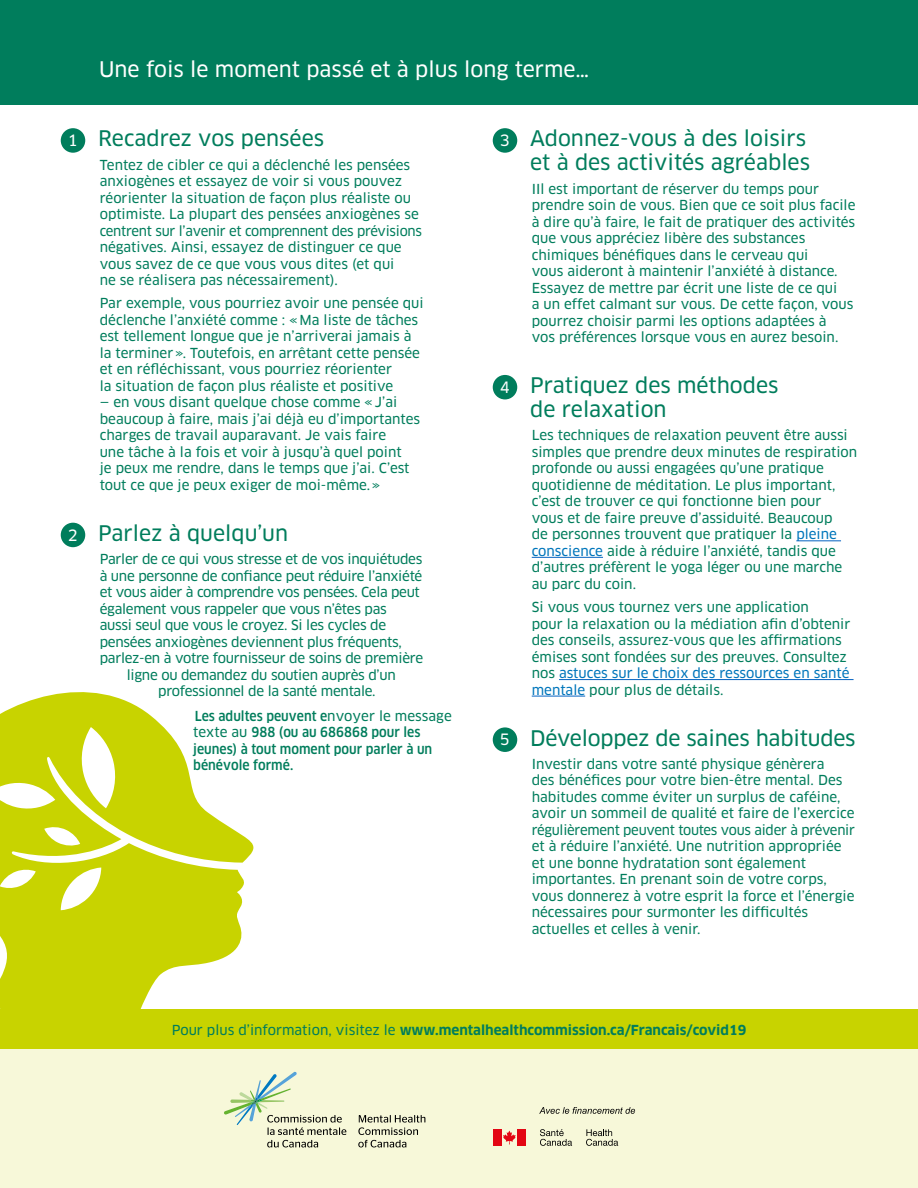
<style>
.page{position:relative;width:918px;height:1188px;background:#fff}
.page>*{position:absolute;margin:0;border:0;box-sizing:border-box;transform-origin:0 0}
.Tip_Titles{font:21px/24px "Clan OT News";color:#007d5c}
.Tip_Titles-2{font:21px "Clan OT News";color:#fff}
.t1{font:15.3px "Clan OT News";color:#fff}
.Normal_Paragraph{font:13.5px/16.5px "Clan OT News";color:#007d5c}
.Normal_Paragraph-2{font:13.5px "Clan OT News";letter-spacing:-.02em;color:#007d5c}
.Normal_Paragraph-3{font:500 condensed 13.5px/16.6px "Clan OT";color:#007d5c}
.Call_to_action{font:700 13.5px "Clan OT";color:#007d5c}
.Normal_Paragraph-4{font:13.5px "Clan OT News";letter-spacing:-.025em;color:#007d5c}
.s1{font-family:"Clan OT News";font-weight:400;font-stretch:normal}
.s2{color:#0076bb}
.s3{font-family:"Clan OT News";font-weight:400}
</style>
<div class="page">
<div style="left:0;top:0;width:918px;height:105px;background:#007d5c"></div>
<div style="left:61px;top:128px;width:24px;height:25px;background:#007d5c;border-radius:50%"></div>
<div style="left:61px;top:523px;width:24px;height:24px;background:#007d5c;border-radius:50%"></div>
<hr style="left:796px;top:540px;width:45px;height:1px;background:#0563c1">
<hr style="left:532px;top:557px;width:71px;height:1px;background:#0563c1">
<hr style="left:559px;top:679px;width:295px;height:1px;background:#0563c1">
<hr style="left:532px;top:696px;width:53px;height:1px;background:#0563c1">
<div style="left:493px;top:128px;width:24px;height:25px;background:#007d5c;border-radius:50%"></div>
<div style="left:493px;top:375px;width:24px;height:24px;background:#007d5c;border-radius:50%"></div>
<div style="left:493px;top:727px;width:24px;height:25px;background:#007d5c;border-radius:50%"></div>
<div style="left:0;top:1009px;width:918px;height:41px;background:#c8d300"></div>
<svg style="left:0;top:692px;width:254px;height:358px;fill:#c8d300"></svg>
<div style="left:0;top:1050px;width:918px;height:138px;background:#f7f8d9"></div>
<svg style="left:358px;top:1115px;width:67px;height:32px"></svg>
<svg style="left:224px;top:1072px;width:122px;height:75px"></svg>
<svg style="left:539px;top:1107px;width:96px;height:7px"></svg>
<svg style="left:503px;top:1131px;width:13px;height:13px"></svg>
<div style="left:493px;top:1129px;width:8px;height:17px;background:#e30613"></div>
<div style="left:518px;top:1129px;width:8px;height:17px;background:#e30613"></div>
<svg style="left:540px;top:1129px;width:32px;height:17px"></svg>
<svg style="left:586px;top:1129px;width:32px;height:17px"></svg>
<p class="Tip_Titles-2" style="left:99px;top:57px;width:492px">Une fois le moment passé et à plus long terme…</p>
<p class="t1" style="left:68px;top:132px;width:11px">1</p>
<p class="Tip_Titles" style="left:98px;top:127px;width:227px">Recadrez vos pensées</p>
<p class="Normal_Paragraph" style="left:100px;top:156px;width:324px">Tentez de cibler ce qui a déclenché les pensées anxiogènes et essayez de voir si vous pouvez réorienter la situation de façon plus réaliste ou optimiste. La plupart des pensées anxiogènes se centrent sur l’avenir et comprennent des prévisions négatives. Ainsi, essayez de distinguer ce que vous savez de ce que vous vous dites (et qui<br>ne se réalisera pas nécessairement).</p>
<p class="Normal_Paragraph" style="left:100px;top:295px;width:325px">Par exemple, vous pourriez avoir une pensée qui déclenche l’anxiété comme : «Ma liste de tâches est tellement longue que je n’arriverai jamais à la terminer». Toutefois, en arrêtant cette pensée et en réfléchissant, vous pourriez réorienter<br>la situation de façon plus réaliste et positive</p>
<p class="Normal_Paragraph" style="left:100px;top:394px;width:322px">— en vous disant quelque chose comme «J’ai beaucoup à faire, mais j’ai déjà eu d’importantes charges de travail auparavant. Je vais faire<br>une tâche à la fois et voir à jusqu’à quel point<br>je peux me rendre, dans le temps que j’ai. C’est tout ce que je peux exiger de moi-même.»</p>
<p class="t1" style="left:68px;top:526px;width:11px">2</p>
<p class="Tip_Titles" style="left:98px;top:521px;width:191px">Parlez à quelqu’un</p>
<p class="Normal_Paragraph-2" style="left:100px;top:551px;width:324px">Parler de ce qui vous stresse et de vos inquiétudes</p>
<p class="Normal_Paragraph-2" style="left:100px;top:568px;width:324px">à une personne de confiance peut réduire l’anxiété</p>
<p class="Normal_Paragraph-4" style="left:100px;top:584px;width:322px">et vous aider à comprendre vos pensées. Cela peut</p>
<p class="Normal_Paragraph-2" style="left:100px;top:601px;width:289px">également vous rappeler que vous n’êtes pas</p>
<p class="Normal_Paragraph-2" style="left:100px;top:617px;width:288px">aussi seul que vous le croyez. Si les cycles de</p>
<p class="Normal_Paragraph-2" style="left:100px;top:634px;width:304px">pensées anxiogènes deviennent plus fréquents,</p>
<p class="Normal_Paragraph-2" style="left:100px;top:650px;width:325px">parlez-en à votre fournisseur de soins de première</p>
<p class="Normal_Paragraph-2" style="left:127px;top:667px;width:271px">ligne ou demandez du soutien auprès d’un</p>
<p class="Normal_Paragraph-2" style="left:158px;top:683px;width:219px">professionnel de la santé mentale.</p>
<p class="Normal_Paragraph-3" style="left:193px;top:707px;width:260px">Les adultes peuvent e<span class="s1">nvoyer le message texte au</span> 988 (ou au 686868 pour les jeunes) à tout moment pour parler à un bénévole formé.</p>
<p class="t1" style="left:500px;top:132px;width:11px">3</p>
<p class="Tip_Titles" style="left:530px;top:127px;width:281px">Adonnez-vous à des loisirs et à des activités agréables</p>
<p class="Normal_Paragraph" style="left:532px;top:180px;width:325px">IIl est important de réserver du temps pour prendre soin de vous. Bien que ce soit plus facile à dire qu’à faire, le fait de pratiquer des activités que vous appréciez libère des substances chimiques bénéfiques dans le cerveau qui<br>vous aideront à maintenir l’anxiété à distance.<br>Essayez de mettre par écrit une liste de ce qui<br>a un effet calmant sur vous. De cette façon, vous pourrez choisir parmi les options adaptées à<br>vos préférences lorsque vous en aurez besoin.</p>
<p class="t1" style="left:500px;top:378px;width:11px">4</p>
<p class="Tip_Titles" style="left:530px;top:373px;width:250px">Pratiquez des méthodes de relaxation</p>
<p class="Normal_Paragraph" style="left:532px;top:427px;width:327px">Les techniques de relaxation peuvent être aussi simples que prendre deux minutes de respiration profonde ou aussi engagées qu’une pratique quotidienne de méditation. Le plus important, c’est de trouver ce qui fonctionne bien pour<br>vous et de faire preuve d’assiduité. Beaucoup<br>de personnes trouvent que pratiquer la <span class="s2">pleine</span></p>
<p class="Normal_Paragraph" style="left:532px;top:543px;width:312px"><span class="s2">conscience</span> aide à réduire l’anxiété, tandis que d’autres préfèrent le yoga léger ou une marche au parc du coin.</p>
<p class="Normal_Paragraph" style="left:532px;top:599px;width:320px">Si vous vous tournez vers une application<br>pour la relaxation ou la médiation afin d’obtenir des conseils, assurez-vous que les affirmations émises sont fondées sur des preuves. Consultez nos <span class="s2">astuces sur le choix des ressources en santé mentale</span> pour plus de détails.</p>
<p class="t1" style="left:500px;top:731px;width:11px">5</p>
<p class="Tip_Titles" style="left:530px;top:726px;width:327px">Développez de saines habitudes</p>
<p class="Normal_Paragraph" style="left:532px;top:756px;width:325px">Investir dans votre santé physique génèrera<br>des bénéfices pour votre bien-être mental. Des habitudes comme éviter un surplus de caféine, avoir un sommeil de qualité et faire de l’exercice régulièrement peuvent toutes vous aider à prévenir et à réduire l’anxiété. Une nutrition appropriée et une bonne hydratation sont également importantes. En prenant soin de votre corps, vous donnerez à votre esprit la force et l’énergie nécessaires pour surmonter les difficultés actuelles et celles à venir.</p>
<p class="Call_to_action" style="left:172px;top:1022px;width:576px"><span class="s3">Pour plus d’information, visitez le</span> www.mentalhealthcommission.ca/Francais/covid19</p>
</div>
